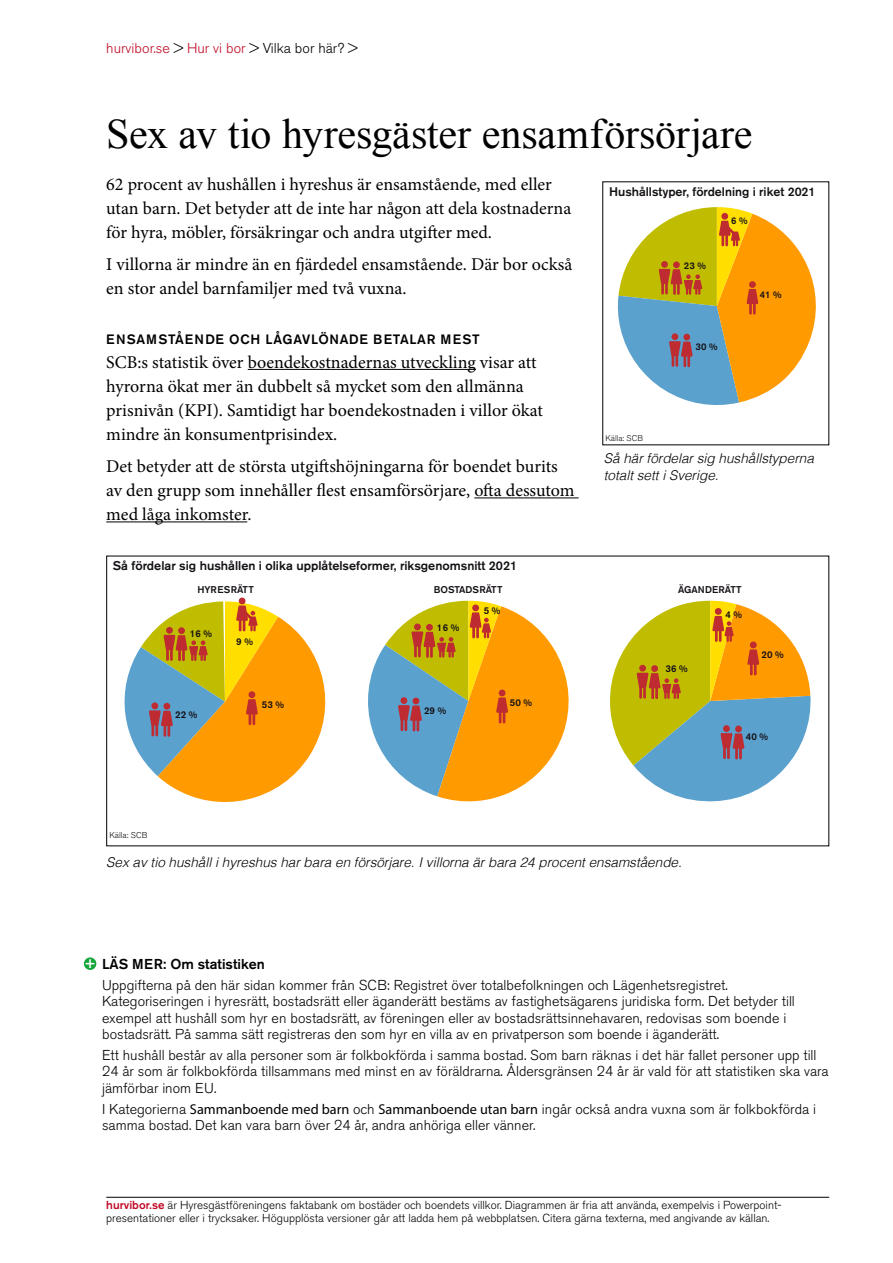
<style>
.page{position:relative;width:893px;height:1263px;background:#fff}
.page>*{position:absolute;margin:0;border:0;box-sizing:border-box;transform-origin:0 0}
.t1{font:42px "Times New Roman";letter-spacing:-.005em;color:#000}
.t2{font:18px/24px "Minion Pro";color:#000}
.t3{font:500 15px "Akzidenz Grotesk BE";color:#fff}
.t4{font:300 14.25px/16.5px "Akzidenz Grotesk BE";color:#000}
.t5{font:300 14.25px "Akzidenz Grotesk BE";color:#c10a27}
.t6{font:500 14.25px "Akzidenz Grotesk BE";color:#000}
.t7{font:italic 300 13.5px/16.5px "Helvetica";color:#000}
.t8{font:500 13.5px "Akzidenz Grotesk BE";letter-spacing:.055em;color:#000}
.t9{font:500 12.6px "Akzidenz Grotesk BE";color:#141015}
.t10{font:500 12.45px "Akzidenz Grotesk BE";color:#141015}
.t11{font:300 11.55px/13.5px "Akzidenz Grotesk BE";color:#000}
.t12{font:500 9.75px "Akzidenz Grotesk BE";color:#141015}
.t13{font:500 9.6px "Akzidenz Grotesk BE";color:#141015}
.t14{font:300 8.4px "Akzidenz Grotesk BE";color:#141015}
.t15{font:300 8.25px "Akzidenz Grotesk BE";color:#141015}
.s1{color:#000}
.s2{font-family:"Myriad Pro";font-weight:400}
.s3{font-weight:500;color:#c10a27}
</style>
<div class="page">
<hr style="left:106px;top:1197px;width:723px;height:1px;background:#000">
<hr style="left:248px;top:369px;width:228px;height:1px;background:#000">
<hr style="left:474px;top:497px;width:105px;height:1px;background:#000">
<hr style="left:106px;top:521px;width:141px;height:1px;background:#000">
<svg style="left:617px;top:207px;width:199px;height:198px"></svg>
<svg style="left:124px;top:598px;width:202px;height:204px"></svg>
<svg style="left:610px;top:601px;width:201px;height:201px"></svg>
<svg style="left:368px;top:601px;width:201px;height:201px"></svg>
<div style="left:84px;top:957px;width:12px;height:13px;background:#13a538;border-radius:50%"></div>
<p class="t5" style="left:106px;top:40px;width:253px">hurvibor.se <span class="s1">&gt;</span> Hur vi bor <span class="s1">&gt; Vilka bor här? &gt;</span></p>
<h1 class="t1" style="left:106px;top:106px;width:648px">Sex av tio hyresgäster ensamförsörjare</h1>
<p class="t2" style="left:106px;top:172px;width:466px">62 procent av hushållen i hyreshus är ensamstående, med eller utan barn. Det betyder att de inte har någon att dela kostnaderna för hyra, möbler, försäkringar och andra utgifter med.</p>
<p class="t2" style="left:106px;top:252px;width:467px">I villorna är mindre än en fjärdedel ensamstående. Där bor också en stor andel barnfamiljer med två vuxna.</p>
<p class="t8" style="left:106px;top:331px;width:375px">ENSAMSTÅENDE OCH LÅGAVLÖNADE BETALAR MEST</p>
<p class="t2" style="left:106px;top:350px;width:438px">SCB:s statistik över boendekostnadernas utveckling visar att hyrorna ökat mer än dubbelt så mycket som den allmänna prisnivån (KPI). Samtidigt har boendekostnaden i villor ökat mindre än konsumentprisindex.</p>
<p class="t2" style="left:106px;top:454px;width:470px">Det betyder att de största utgiftshöjningarna för boendet burits av den grupp som innehåller flest ensamförsörjare, ofta dessutom med låga inkomster.</p>
<p class="t9" style="left:113px;top:558px;width:406px">Så fördelar sig hushållen i olika upplåtelseformer, riksgenomsnitt 2021</p>
<p class="t10" style="left:609px;top:184px;width:208px">Hushållstyper, fördelning i riket 2021</p>
<p class="t15" style="left:605px;top:434px;width:39px">Källa: SCB</p>
<p class="t13" style="left:684px;top:260px;width:23px">23 %</p>
<p class="t13" style="left:731px;top:215px;width:18px">6 %</p>
<p class="t13" style="left:760px;top:288px;width:23px">41 %</p>
<p class="t13" style="left:695px;top:341px;width:24px">30 %</p>
<p class="t7" style="left:604px;top:449px;width:212px">Så här fördelar sig hushållstyperna totalt sett i Sverige.</p>
<p class="t12" style="left:197px;top:584px;width:58px">HYRESRÄTT</p>
<p class="t12" style="left:434px;top:584px;width:70px">BOSTADSRÄTT</p>
<p class="t12" style="left:678px;top:584px;width:65px">ÄGANDERÄTT</p>
<p class="t12" style="left:190px;top:627px;width:24px">16 %</p>
<p class="t12" style="left:175px;top:708px;width:24px">22 %</p>
<p class="t12" style="left:236px;top:635px;width:18px">9 %</p>
<p class="t12" style="left:262px;top:698px;width:24px">53 %</p>
<p class="t14" style="left:109px;top:830px;width:39px">Källa: SCB</p>
<p class="t12" style="left:437px;top:621px;width:24px">16 %</p>
<p class="t12" style="left:484px;top:605px;width:18px">5 %</p>
<p class="t12" style="left:424px;top:704px;width:24px">29 %</p>
<p class="t12" style="left:510px;top:697px;width:24px">50 %</p>
<p class="t12" style="left:665px;top:663px;width:24px">36 %</p>
<p class="t7" style="left:106px;top:853px;width:577px">Sex av tio hushåll i hyreshus har bara en försörjare. I villorna är bara 24 procent ensamstående.</p>
<p class="t12" style="left:725px;top:608px;width:18px">4 %</p>
<p class="t12" style="left:761px;top:649px;width:24px">20 %</p>
<p class="t12" style="left:746px;top:730px;width:24px">40 %</p>
<p class="t6" style="left:102px;top:955px;width:164px">LÄS MER: Om statistiken</p>
<p class="t4" style="left:102px;top:977px;width:694px">Uppgifterna på den här sidan kommer från SCB: Registret över totalbefolkningen och Lägenhetsregistret.<br>Kategoriseringen i hyresrätt, bostadsrätt eller äganderätt bestäms av fastighetsägarens juridiska form. Det betyder till exempel att hushåll som hyr en bostadsrätt, av föreningen eller av bostadsrättsinnehavaren, redovisas som boende i bostadsrätt. På samma sätt registreras den som hyr en villa av en privatperson som boende i äganderätt.</p>
<p class="t4" style="left:102px;top:1047px;width:728px">Ett hushåll består av alla personer som är folkbokförda i samma bostad. Som barn räknas i det här fallet personer upp till<br>24 år som är folkbokförda tillsammans med minst en av föräldrarna. Åldersgränsen 24 år är vald för att statistiken ska vara jämförbar inom EU.</p>
<p class="t4" style="left:102px;top:1101px;width:715px">I Kategorierna <span class="s2">Sammanboende med barn</span> och <span class="s2">Sammanboende utan barn</span> ingår också andra vuxna som är folkbokförda i samma bostad. Det kan vara barn över 24 år, andra anhöriga eller vänner.</p>
<p class="t3" style="left:85px;top:953px;width:12px">+</p>
<p class="t11" style="left:106px;top:1198px;width:677px"><span class="s3">hurvibor.se</span> är Hyresgästföreningens faktabank om bostäder och boendets villkor. Diagrammen är fria att använda, exempelvis i Powerpoint&shy;presentationer eller i trycksaker. Högupplösta versioner går att ladda hem på webbplatsen. Citera gärna texterna, med angivande av källan.</p>
</div>
